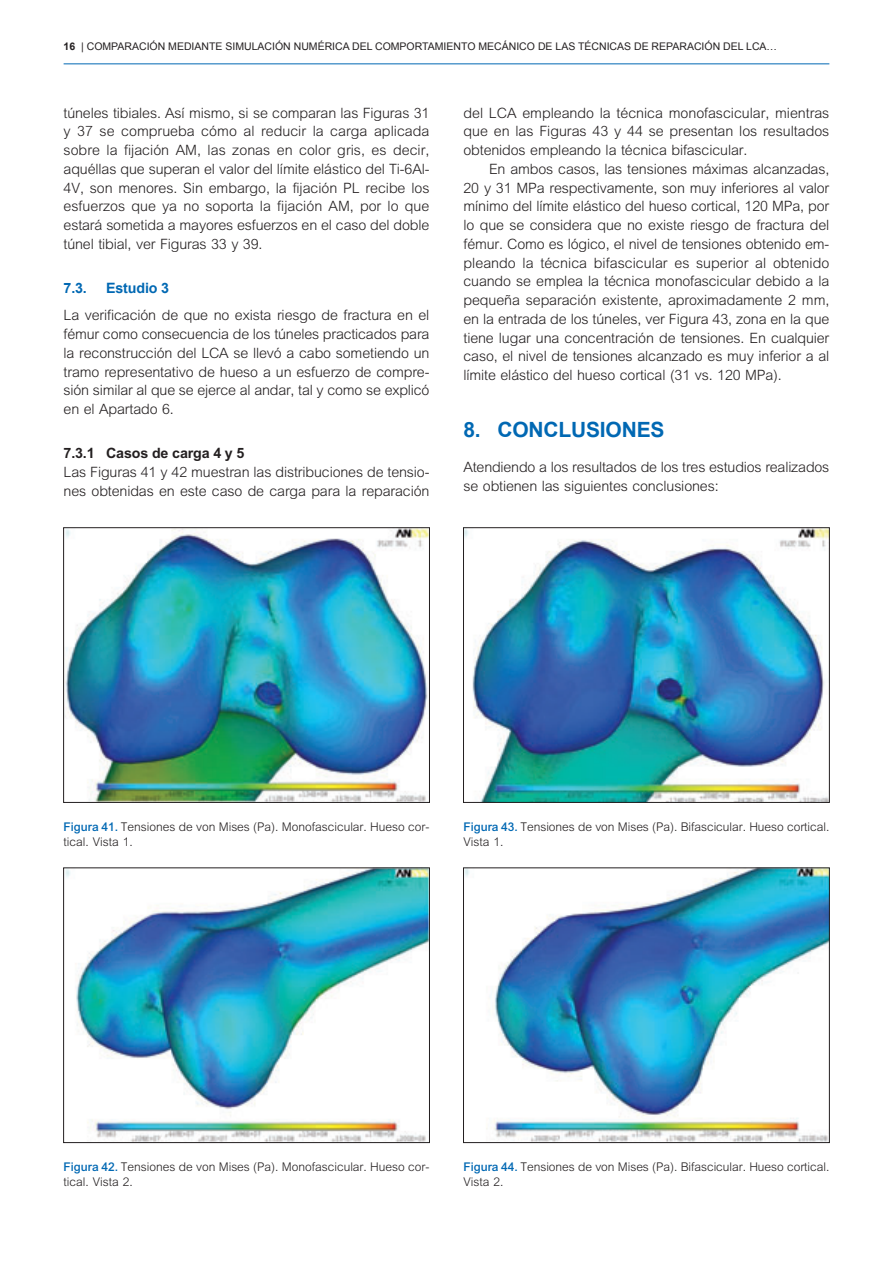
<style>
.page{position:relative;width:893px;height:1263px;background:#fff}
.page>*{position:absolute;margin:0;border:0;box-sizing:border-box;transform-origin:0 0}
.t1{font:700 21px "Arial";letter-spacing:-.01em;color:#0168b3}
.t2{font:300 14.25px/18.8px "M Arial";letter-spacing:-.01em;color:#231f20;text-align:justify}
.t3{font:700 14.25px "M Arial";letter-spacing:-.01em;color:#231f20}
.t4{font:700 14.25px "Arial";letter-spacing:-.01em;color:#0168b3}
.t5{font:300 12px/15px "M Arial";color:#231f20}
.t6{font:10.5px "Arial";color:#231f20}
.s1{font-weight:700}
.s2{font-family:"Arial";font-weight:500;color:#0168b3}
</style>
<div class="page">
<hr style="left:64px;top:63px;width:765px;height:1px;background:#0168b3">
<img style="left:65px;top:529px;width:363px;height:272px">
<div style="left:63px;top:527px;width:367px;height:276px;border:1px solid #231f20"></div>
<img style="left:465px;top:529px;width:362px;height:272px">
<div style="left:463px;top:527px;width:366px;height:276px;border:1px solid #231f20"></div>
<img style="left:65px;top:869px;width:363px;height:272px">
<div style="left:63px;top:867px;width:367px;height:276px;border:1px solid #231f20"></div>
<img style="left:465px;top:869px;width:362px;height:272px">
<div style="left:463px;top:867px;width:366px;height:276px;border:1px solid #231f20"></div>
<p class="t6" style="left:64px;top:41px;width:715px"><span class="s1">16</span> | COMPARACIÓN MEDIANTE SIMULACIÓN NUMÉRICA DEL COMPORTAMIENTO MECÁNICO DE LAS TÉCNICAS DE REPARACIÓN DEL LCA…</p>
<p class="t2" style="left:64px;top:104px;width:367px">túneles tibiales. Así mismo, si se comparan las Figuras 31 y 37 se comprueba cómo al reducir la carga aplicada sobre la fijación AM, las zonas en color gris, es decir, aquéllas que superan el valor del límite elástico del Ti-6Al-4V, son menores. Sin embargo, la fijación PL recibe los esfuerzos que ya no soporta la fijación AM, por lo que estará sometida a mayores esfuerzos en el caso del doble túnel tibial, ver Figuras 33 y 39.</p>
<p class="t4" style="left:64px;top:280px;width:25px">7.3.</p>
<p class="t4" style="left:106px;top:280px;width:64px">Estudio 3</p>
<p class="t2" style="left:64px;top:307px;width:367px">La verificación de que no exista riesgo de fractura en el fémur como consecuencia de los túneles practicados para la reconstrucción del LCA se llevó a cabo sometiendo un tramo representativo de hueso a un esfuerzo de compre&shy;sión similar al que se ejerce al andar, tal y como se explicó en el Apartado 6.</p>
<p class="t3" style="left:64px;top:448px;width:182px">7.3.1 Casos de carga 4 y 5</p>
<p class="t2" style="left:64px;top:464px;width:367px">Las Figuras 41 y 42 muestran las distribuciones de tensio&shy;nes obtenidas en este caso de carga para la reparación</p>
<p class="t2" style="left:463px;top:104px;width:367px">del LCA empleando la técnica monofascicular, mientras que en las Figuras 43 y 44 se presentan los resultados obtenidos empleando la técnica bifascicular.</p>
<p class="t2" style="left:463px;top:161px;width:367px;text-indent:26px">En ambos casos, las tensiones máximas alcanzadas, 20 y 31 MPa respectivamente, son muy inferiores al valor mínimo del límite elástico del hueso cortical, 120 MPa, por lo que se considera que no existe riesgo de fractura del fémur. Como es lógico, el nivel de tensiones obtenido em&shy;pleando la técnica bifascicular es superior al obtenido cuando se emplea la técnica monofascicular debido a la pequeña separación existente, aproximadamente 2 mm, en la entrada de los túneles, ver Figura 43, zona en la que tiene lugar una concentración de tensiones. En cualquier caso, el nivel de tensiones alcanzado es muy inferior a al límite elástico del hueso cortical (31 vs. 120 MPa).</p>
<h1 class="t1" style="left:463px;top:418px;width:202px">8. CONCLUSIONES</h1>
<p class="t2" style="left:463px;top:459px;width:367px">Atendiendo a los resultados de los tres estudios realizados se obtienen las siguientes conclusiones:</p>
<p class="t5" style="left:64px;top:820px;width:367px"><span class="s2">Figura 41.</span> Tensiones de von Mises (Pa). Monofascicular. Hueso cor&shy;tical. Vista 1.</p>
<p class="t5" style="left:463px;top:820px;width:367px"><span class="s2">Figura 43.</span> Tensiones de von Mises (Pa). Bifascicular. Hueso cortical.<br>Vista 1.</p>
<p class="t5" style="left:64px;top:1160px;width:367px"><span class="s2">Figura 42.</span> Tensiones de von Mises (Pa). Monofascicular. Hueso cor&shy;tical. Vista 2.</p>
<p class="t5" style="left:463px;top:1160px;width:367px"><span class="s2">Figura 44.</span> Tensiones de von Mises (Pa). Bifascicular. Hueso cortical.<br>Vista 2.</p>
</div>
